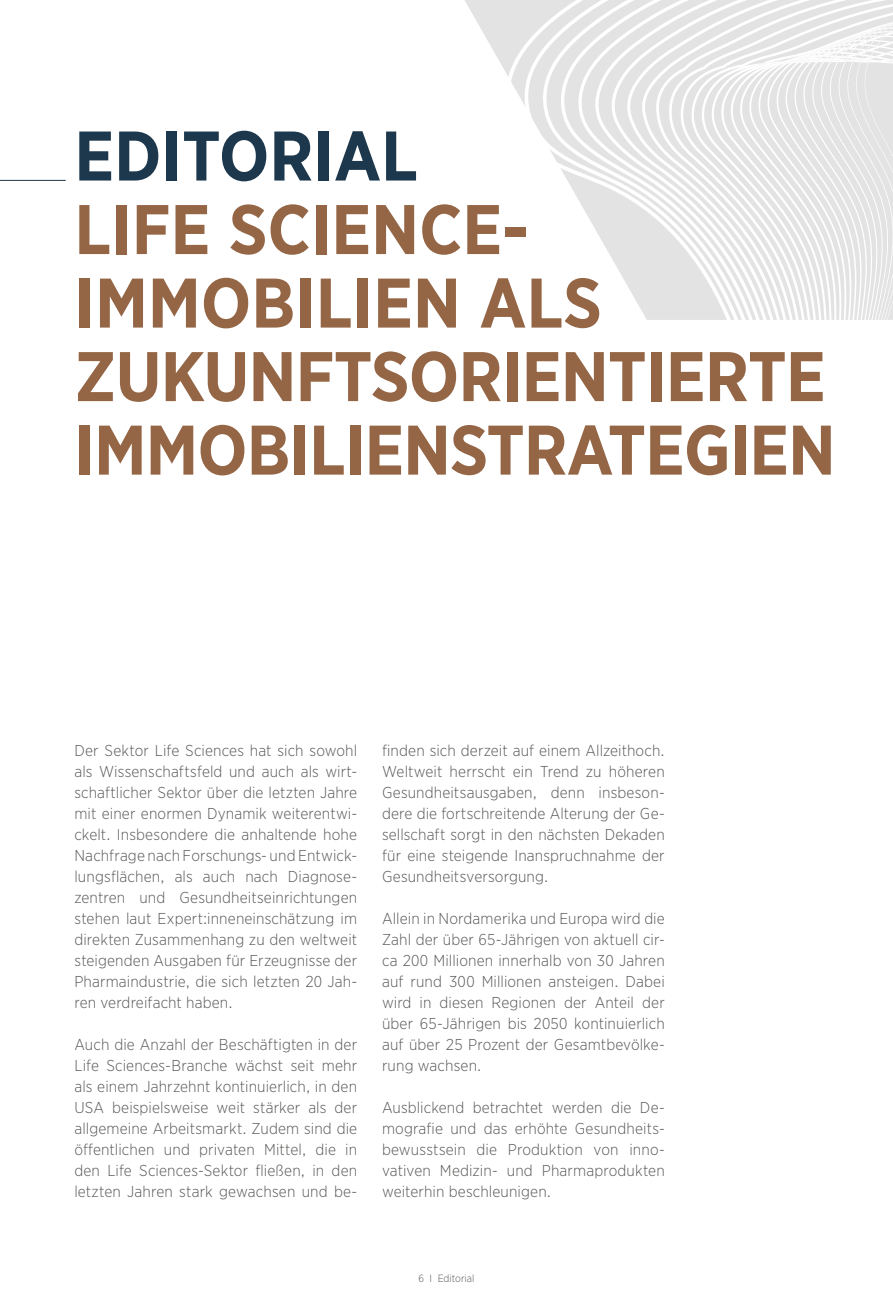
<style>
.page{position:relative;width:893px;height:1315px;background:#fff}
.page>*{position:absolute;margin:0;border:0;box-sizing:border-box;transform-origin:0 0}
.t1{font:700 70px/73.5px "Gotham Narrow";letter-spacing:-.01em;color:#956646}
.t2{font:700 70px "Gotham Narrow";color:#1d384d}
.t3{font:300 15.75px/21px "Gotham Narrow";letter-spacing:.01em;color:#575756;text-align:justify}
.t4{font:300 10.5px "Gotham Narrow";letter-spacing:.01em;color:#575756}
</style>
<div class="page">
<svg style="left:465px;top:0;width:36px;height:63px;fill:#e3e3e3"></svg>
<svg style="left:501px;top:0;width:19px;height:97px;fill:#e3e3e3"></svg>
<svg style="left:520px;top:0;width:18px;height:128px;fill:#e3e3e3"></svg>
<svg style="left:538px;top:0;width:19px;height:162px;fill:#e3e3e3"></svg>
<svg style="left:557px;top:0;width:18px;height:193px;fill:#e3e3e3"></svg>
<svg style="left:575px;top:0;width:17px;height:223px;fill:#e3e3e3"></svg>
<svg style="left:592px;top:0;width:16px;height:251px;fill:#e3e3e3"></svg>
<svg style="left:608px;top:0;width:16px;height:279px;fill:#e3e3e3"></svg>
<svg style="left:624px;top:0;width:15px;height:305px;fill:#e3e3e3"></svg>
<svg style="left:639px;top:0;width:17px;height:320px;fill:#e3e3e3"></svg>
<svg style="left:656px;top:0;width:11px;height:320px;fill:#e3e3e3"></svg>
<svg style="left:667px;top:0;width:152px;height:320px;fill:#e3e3e3"></svg>
<svg style="left:677px;top:3px;width:142px;height:317px;fill:#e3e3e3"></svg>
<svg style="left:685px;top:12px;width:134px;height:308px;fill:#e3e3e3"></svg>
<svg style="left:692px;top:22px;width:127px;height:298px;fill:#e3e3e3"></svg>
<svg style="left:702px;top:43px;width:82px;height:277px;fill:#e3e3e3"></svg>
<svg style="left:712px;top:55px;width:36px;height:265px;fill:#e4e4e4"></svg>
<svg style="left:730px;top:60px;width:9px;height:260px;fill:#e5e5e5"></svg>
<svg style="left:739px;top:58px;width:9px;height:262px;fill:#e4e4e4"></svg>
<svg style="left:748px;top:55px;width:9px;height:265px;fill:#e4e4e4"></svg>
<svg style="left:757px;top:52px;width:9px;height:268px;fill:#e3e3e3"></svg>
<svg style="left:766px;top:48px;width:9px;height:272px;fill:#e3e3e3"></svg>
<svg style="left:775px;top:44px;width:9px;height:276px;fill:#e3e3e3"></svg>
<svg style="left:784px;top:40px;width:9px;height:280px;fill:#e3e3e3"></svg>
<svg style="left:793px;top:36px;width:9px;height:284px;fill:#e3e3e3"></svg>
<svg style="left:802px;top:32px;width:8px;height:288px;fill:#e3e3e3"></svg>
<svg style="left:810px;top:29px;width:9px;height:291px;fill:#e3e3e3"></svg>
<svg style="left:819px;top:0;width:74px;height:320px"></svg>
<hr style="left:0;top:180px;width:66px;height:1px;background:#1d384d">
<h1 class="t2" style="left:74px;top:111px;width:345px">EDITORIAL</h1>
<h1 class="t1" style="left:74px;top:192px;width:763px">LIFE SCIENCE-<br>IMMOBILIEN ALS<br>ZUKUNFTSORIENTIERTE<br>IMMOBILIENSTRATEGIEN</h1>
<p class="t3" style="left:74px;top:740px;width:284px">Der Sektor Life Sciences hat sich sowohl als Wissenschaftsfeld und auch als wirt&shy;schaftlicher Sektor über die letzten Jahre mit einer enormen Dynamik weiterentwi&shy;ckelt. Insbesondere die anhaltende hohe Nachfrage nach Forschungs- und Entwick&shy;lungsflächen, als auch nach Diagnose&shy;zentren und Gesundheitseinrichtungen stehen laut Expert:inneneinschätzung im direkten Zusammenhang zu den weltweit steigenden Ausgaben für Erzeugnisse der Pharmaindustrie, die sich letzten 20 Jah&shy;ren verdreifacht haben.</p>
<p class="t3" style="left:74px;top:1034px;width:284px">Auch die Anzahl der Beschäftigten in der Life Sciences-Branche wächst seit mehr als einem Jahrzehnt kontinuierlich, in den USA beispielsweise weit stärker als der allgemeine Arbeitsmarkt. Zudem sind die öffentlichen und privaten Mittel, die in den Life Sciences-Sektor fließen, in den letzten Jahren stark gewachsen und be-</p>
<p class="t3" style="left:382px;top:740px;width:284px">finden sich derzeit auf einem Allzeithoch.<br>Weltweit herrscht ein Trend zu höheren Gesundheitsausgaben, denn insbeson&shy;dere die fortschreitende Alterung der Ge&shy;sellschaft sorgt in den nächsten Dekaden für eine steigende Inanspruchnahme der Gesundheitsversorgung.</p>
<p class="t3" style="left:382px;top:908px;width:284px">Allein in Nordamerika und Europa wird die Zahl der über 65-Jährigen von aktuell cir&shy;ca 200 Millionen innerhalb von 30 Jahren auf rund 300 Millionen ansteigen. Dabei wird in diesen Regionen der Anteil der über 65-Jährigen bis 2050 kontinuierlich auf über 25 Prozent der Gesamtbevölke&shy;rung wachsen.</p>
<p class="t3" style="left:382px;top:1097px;width:284px">Ausblickend betrachtet werden die De&shy;mografie und das erhöhte Gesundheits&shy;bewusstsein die Produktion von inno&shy;vativen Medizin- und Pharmaprodukten weiterhin beschleunigen.</p>
<p class="t4" style="left:414px;top:1271px;width:66px">6 I Einleitung</p>
<p class="t4" style="left:418px;top:1271px;width:57px">6 I Editorial</p>
</div>
